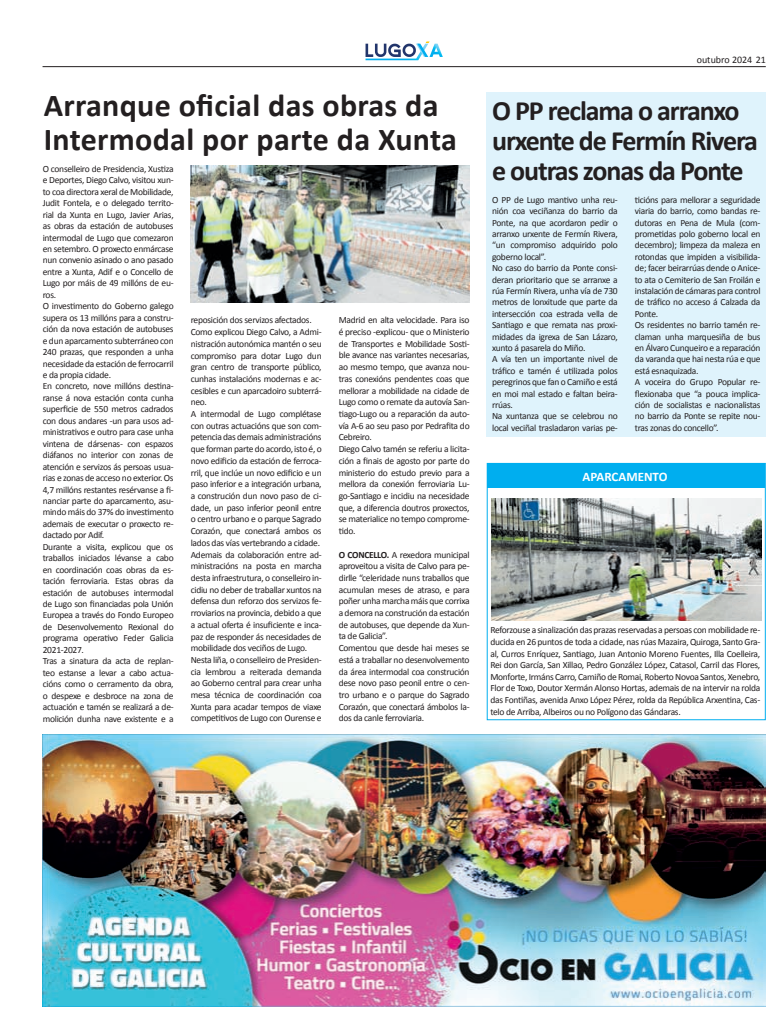
<style>
.page{position:relative;width:780px;height:1035px;background:#fff}
.page>*{position:absolute;margin:0;border:0;box-sizing:border-box;transform-origin:0 0}
.t1{font:700 32px/34px "Calibri";letter-spacing:.01em;color:#231f20}
.t2{font:700 28px/30px "Calibri";letter-spacing:-.04em;color:#231f20}
.t3{font:700 13px "Calibri";color:#fff}
.t4{font:10px "Calibri";color:#231f20}
.t5{font:9.5px/11.4px "Calibri";letter-spacing:-.03em;color:#231f20}
.s1{font-weight:700}
</style>
<div class="page">
<svg style="left:365px;top:41px;width:78px;height:19px"></svg>
<hr style="left:43px;top:66px;width:722px;height:1px;background:#231f20">
<img style="left:190px;top:165px;width:279px;height:137px">
<div style="left:486px;top:92px;width:280px;height:345px;background:#dff3fc"></div>
<svg style="left:486px;top:462px;width:280px;height:259px"></svg>
<div style="left:487px;top:463px;width:277px;height:25px;background:#00aeef"></div>
<img style="left:491px;top:499px;width:270px;height:121px">
<img style="left:42px;top:734px;width:723px;height:272px">
<h1 class="t1" style="left:44px;top:87px;width:415px">Arranque oficial das obras da<br>Intermodal por parte da Xunta</h1>
<p class="t5" style="left:43px;top:163px;width:132px">O conselleiro de Presidencia, Xustiza e Deportes, Diego Calvo, visitou xun&shy;to coa directora xeral de Mobilidade,<br>Judit Fontela, e o delegado territo&shy;rial da Xunta en Lugo, Javier Arias, as obras da estación de autobuses intermodal de Lugo que comezaron en setembro. O proxecto enmárcase nun convenio asinado o ano pasado entre a Xunta, Adif e o Concello de<br>Lugo por máis de 49 millóns de eu&shy;ros.<br>O investimento do Goberno galego supera os 13 millóns para a constru&shy;ción da nova estación de autobuses e dun aparcamento subterráneo con<br>240 prazas, que responden a unha necesidade da estación de ferrocarril e da propia cidade.<br>En concreto, nove millóns destina&shy;ranse á nova estación conta cunha superficie de 550 metros cadrados con dous andares -un para usos ad&shy;ministrativos e outro para case unha vintena de dársenas- con espazos diáfanos no interior con zonas de atención e servizos ás persoas usua&shy;rias e zonas de acceso no exterior. Os<br>4,7 millóns restantes resérvanse a fi&shy;nanciar parte do aparcamento, asu&shy;mindo máis do 37% do investimento ademais de executar o proxecto re&shy;dactado por Adif.<br>Durante a visita, explicou que os traballos iniciados lévanse a cabo en coordinación coas obras da es&shy;tación ferroviaria. Estas obras da estación de autobuses intermodal de Lugo son financiadas pola Unión<br>Europea a través do Fondo Europeo de Desenvolvemento Rexional do programa operativo Feder Galicia<br>2021-2027.<br>Tras a sinatura da acta de replan&shy;teo estanse a levar a cabo actua&shy;cións como o cerramento da obra, o despexe e desbroce na zona de actuación e tamén se realizará a de&shy;molición dunha nave existente e a</p>
<p class="t5" style="left:191px;top:314px;width:132px;line-height:11.7px">reposición dos servizos afectados.<br>Como explicou Diego Calvo, a Admi&shy;nistración autonómica mantén o seu compromiso para dotar Lugo dun gran centro de transporte público, cunhas instalacións modernas e ac&shy;cesibles e cun aparcadoiro subterrá&shy;neo.<br>A intermodal de Lugo complétase con outras actuacións que son com&shy;petencia das demais administracións que forman parte do acordo, isto é, o novo edificio da estación de ferroca&shy;rril, que inclúe un novo edificio e un paso inferior e a integración urbana, a construción dun novo paso de ci&shy;dade, un paso inferior peonil entre o centro urbano e o parque Sagrado Corazón, que conectará ambos os lados das vías vertebrando a cidade.<br>Ademais da colaboración entre ad&shy;ministracións na posta en marcha desta infraestrutura, o conselleiro in&shy;cidiu no deber de traballar xuntos na defensa dun reforzo dos servizos fe&shy;rroviarios na provincia, debido a que a actual oferta é insuficiente e inca&shy;paz de responder ás necesidades de mobilidade dos veciños de Lugo.<br>Nesta liña, o conselleiro de Presiden&shy;cia lembrou a reiterada demanda ao Goberno central para crear unha mesa técnica de coordinación coa Xunta para acadar tempos de viaxe competitivos de Lugo con Ourense e</p>
<p class="t5" style="left:339px;top:314px;width:132px;line-height:11.7px">Madrid en alta velocidade. Para iso é preciso -explicou- que o Ministerio de Transportes e Mobilidade Sosti&shy;ble avance nas variantes necesarias, ao mesmo tempo, que avanza nou&shy;tras conexións pendentes coas que mellorar a mobilidade na cidade de<br>Lugo como o remate da autovía San&shy;tiago-Lugo ou a reparación da auto&shy;vía A-6 ao seu paso por Pedrafita do<br>Cebreiro.<br>Diego Calvo tamén se referiu a licita&shy;ción a finais de agosto por parte do ministerio do estudo previo para a mellora da conexión ferroviaria Lu&shy;go-Santiago e incidiu na necesidade que, a diferencia doutros proxectos, se materialice no tempo comprome&shy;tido.</p>
<p class="t5" style="left:339px;top:548px;width:132px;line-height:11.7px"><span class="s1">O CONCELLO.</span> A rexedora municipal aproveitou a visita de Calvo para pe&shy;dirlle “celeridade nuns traballos que acumulan meses de atraso, e para poñer unha marcha máis que corrixa a demora na construción da estación de autobuses, que depende da Xun&shy;ta de Galicia”.<br>Comentou que desde hai meses se está a traballar no desenvolvemento da área intermodal coa construción dese novo paso peonil entre o cen&shy;tro urbano e o parque do Sagrado<br>Corazón, que conectará ámbolos la&shy;dos da canle ferroviaria.</p>
<p class="t4" style="left:696px;top:54px;width:70px">outubro 2024 21</p>
<h2 class="t2" style="left:492px;top:94px;width:267px">O PP reclama o arranxo urxente de Fermín Rivera e outras zonas da Ponte</h2>
<p class="t5" style="left:492px;top:193px;width:127px">O PP de Lugo mantivo unha reu&shy;nión coa veciñanza do barrio da<br>Ponte, na que acordaron pedir o arranxo urxente de Fermín Rivera, “un compromiso adquirido polo goberno local”.<br>No caso do barrio da Ponte consi&shy;deran prioritario que se arranxe a rúa Fermín Rivera, unha vía de 730 metros de lonxitude que parte da intersección coa estrada vella de<br>Santiago e que remata nas proxi&shy;midades da igrexa de San Lázaro, xunto á pasarela do Miño.<br>A vía ten un importante nivel de tráfico e tamén é utilizada polos peregrinos que fan o Camiño e está en moi mal estado e faltan beira&shy;rrúas.<br>Na xuntanza que se celebrou no local veciñal trasladaron varias pe-</p>
<p class="t5" style="left:634px;top:193px;width:127px">ticións para mellorar a seguridade viaria do barrio, como bandas re&shy;dutoras en Pena de Mula (com&shy;prometidas polo goberno local en decembro); limpeza da maleza en rotondas que impiden a visibilida&shy;de; facer beirarrúas dende o Anice&shy;to ata o Cemiterio de San Froilán e instalación de cámaras para control de tráfico no acceso á Calzada da<br>Ponte.<br>Os residentes no barrio tamén re&shy;claman unha marquesiña de bus en Álvaro Cunqueiro e a reparación da varanda que hai nesta rúa e que está esnaquizada.<br>A voceira do Grupo Popular re&shy;flexionaba que “a pouca implica&shy;ción de socialistas e nacionalistas no barrio da Ponte se repite nou&shy;tras zonas do concello”.</p>
<h3 class="t3" style="left:582px;top:468px;width:86px">APARCAMENTO</h3>
<p class="t5" style="left:490px;top:624px;width:271px;text-align:justify">Reforzouse a sinalización das prazas reservadas a persoas con mobilidade re&shy;ducida en 26 puntos de toda a cidade, nas rúas Mazaira, Quiroga, Santo Gra&shy;al, Curros Enríquez, Santiago, Juan Antonio Moreno Fuentes, Illa Coelleira, Rei don García, San Xillao, Pedro González López, Catasol, Carril das Flores, Monforte, Irmáns Carro, Camiño de Romai, Roberto Novoa Santos, Xenebro, Flor de Toxo, Doutor Xermán Alonso Hortas, ademais de na intervir na rolda das Fontiñas, avenida Anxo López Pérez, rolda da República Arxentina, Cas&shy;telo de Arriba, Albeiros ou no Polígono das Gándaras.</p>
</div>
